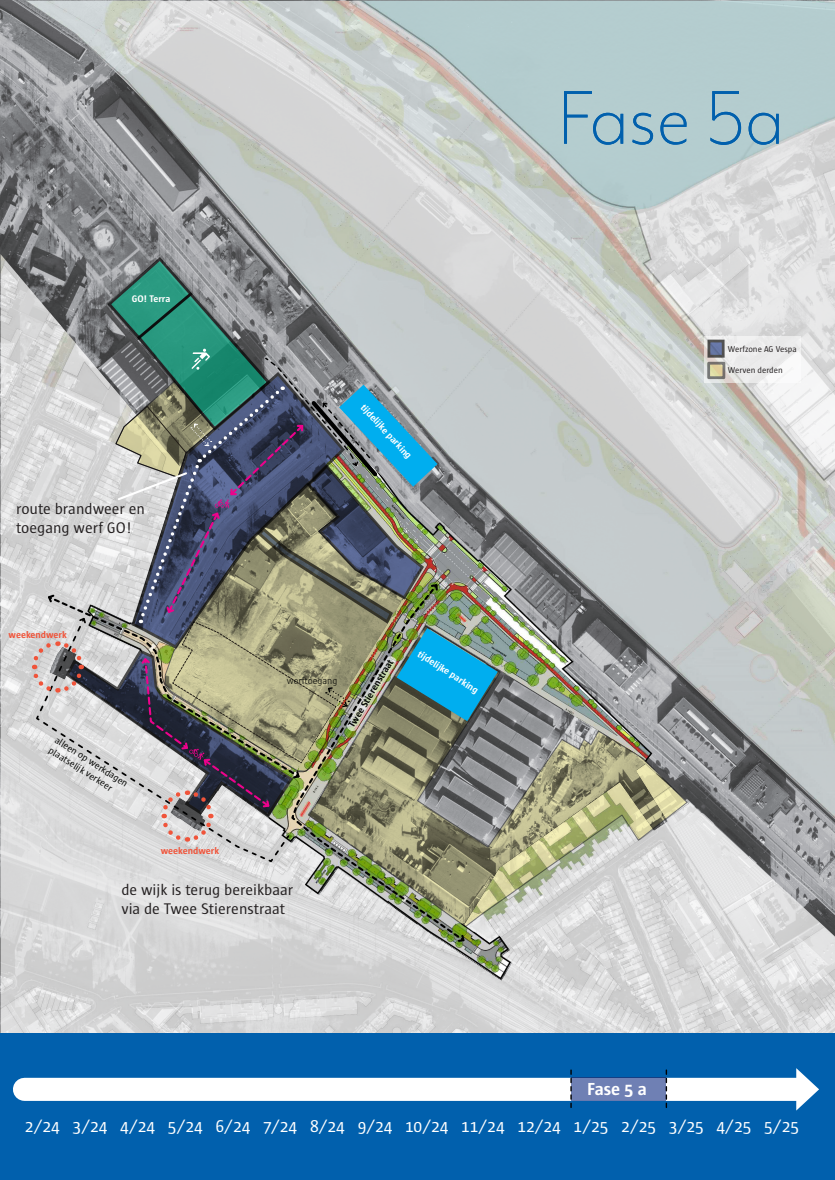
<style>
.page{position:relative;width:835px;height:1180px;background:#fff}
.page>*{position:absolute;margin:0;border:0;box-sizing:border-box;transform-origin:0 0}
.t1{font:300 87.5px "Mr Eaves Mod OT";color:#0160ad}
.t2{font:700 17.85px "Sun Antwerpen";color:#fff}
.t3{font:17.5px "Sun Antwerpen";color:#fff}
.t4{font:15.75px/18.9px "Sun Antwerpen";color:#231f20}
.t5{font:700 9.8px "Sun Antwerpen";color:#fff}
.t6{font:9.8px/11.7px "Sun Antwerpen";color:#040503}
.t7{font:700 9.8px "Sun Antwerpen";color:#f0543a}
.t8{font:700 9.8px "Sun Antwerpen";color:#040503}
.t9{font:300 9.8px "Sun Antwerpen";color:#040503}
.t10{font:8.75px "Sun Antwerpen";color:#231f20}
</style>
<div class="page">
<img style="left:0;top:1px;width:834px;height:1032px">
<img style="left:497px;top:445px;width:172px;height:488px">
<img style="left:387px;top:927px;width:148px;height:60px">
<svg style="left:497px;top:625px;width:190px;height:302px;background:#abac9e"></svg>
<svg style="left:703px;top:336px;width:97px;height:46px;fill:#ebebeb"></svg>
<svg style="left:711px;top:344px;width:9px;height:10px"></svg>
<svg style="left:711px;top:366px;width:10px;height:9px"></svg>
<div style="left:0;top:1033px;width:834px;height:147px;background:#0160ad"></div>
<div style="left:24px;top:1077px;width:776px;height:24px;background:#fff"></div>
<svg style="left:796px;top:1068px;width:23px;height:42px"></svg>
<div style="left:571px;top:1077px;width:94px;height:24px;background:#6f80b4"></div>
<svg style="left:570px;top:1070px;width:1px;height:37px"></svg>
<svg style="left:665px;top:1070px;width:2px;height:37px"></svg>
<svg style="left:29px;top:257px;width:468px;height:686px;background:#96a09b"></svg>
<p class="t5" style="left:132px;top:293px;width:40px">GO! Terra</p>
<p class="t4" style="left:16px;top:499px;width:131px">route brandweer en toegang werf GO!</p>
<p class="t5" style="left:367px;top:401px;width:72px;rotate:48deg">tijdelijke parking</p>
<p class="t7" style="left:9px;top:629px;width:60px">weekendwerk</p>
<p class="t6" style="left:59px;top:734px;width:86px;rotate:32deg">alleen op werkdagen plaatselijk verkeer</p>
<p class="t9" style="left:287px;top:675px;width:52px">werftoegang</p>
<p class="t8" style="left:346px;top:724px;width:79px;rotate:-59deg">Twee Stierenstraat</p>
<p class="t7" style="left:161px;top:845px;width:60px">weekendwerk</p>
<p class="t4" style="left:121px;top:880px;width:173px">de wijk is terug bereikbaar via de Twee Stierenstraat</p>
<p class="t5" style="left:421px;top:648px;width:72px;rotate:33deg">tijdelijke parking</p>
<p class="t1" style="left:557px;top:70px;width:228px">Fase 5a</p>
<p class="t10" style="left:727px;top:344px;width:70px">Werfzone AG Vespa</p>
<p class="t10" style="left:727px;top:365px;width:56px">Werven derden</p>
<p class="t2" style="left:587px;top:1078px;width:61px">Fase 5 a</p>
<p class="t3" style="left:25px;top:1115px;width:775px">2/24 3/24 4/24 5/24 6/24 7/24 8/24 9/24 10/24 11/24 12/24 1/25 2/25 3/25 4/25 5/25</p>
</div>
